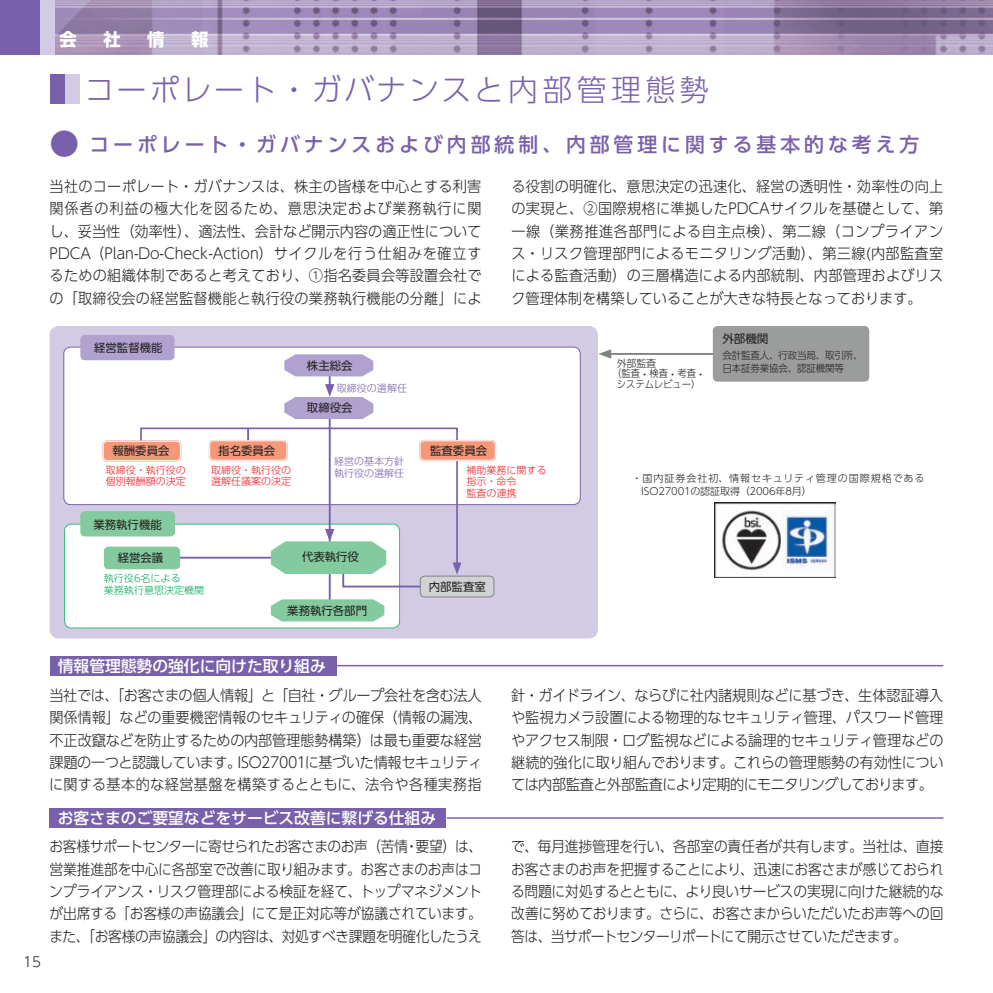
<style>
.page{position:relative;width:993px;height:993px;background:#fff}
.page>*{position:absolute;margin:0;border:0;box-sizing:border-box;transform-origin:0 0}
.t1{font:300 29.75px "UD Shin Go Pro";letter-spacing:.09em;color:#7960aa}
.t2{font:500 19.78px "UD Shin Go Pro";letter-spacing:.2em;color:#7960aa}
.t3{font:700 17.32px "UD Shin Go Pro";color:#fff}
.t4{font:500 15.75px "UD Shin Go Pro";color:#fff}
.t5{font:300 14.88px/22.4px "UD Shin Go Pro";letter-spacing:-.005em;color:#231f20;text-align:justify;scale:.95 1}
.t6{font:300 14.88px/22.4px "UD Shin Go Pro";letter-spacing:-.005em;color:#231f20;text-align:justify;scale:.92 1}
.t7{font:300 13.65px "UD Shin Go Pro";color:#231f20}
.t8{font:11.72px "UD Shin Go Pro";color:#231f20}
.t9{font:11.38px "UD Shin Go Pro";color:#231f20}
.t10{font:300 9.97px/11.9px "UD Shin Go Pro";color:#ee1d23}
.t11{font:300 9.97px/13px "UD Shin Go Pro";letter-spacing:.075em;color:#231f20}
.t12{font:300 9.97px/13.3px "UD Shin Go Pro";letter-spacing:-.01em;color:#231f20;scale:.95 1}
.t13{font:300 9.97px/11.9px "UD Shin Go Pro";color:#7960aa}
.t14{font:300 9.97px "UD Shin Go Pro";letter-spacing:-.01em;color:#231f20;scale:.93 1}
.t15{font:300 9.97px/11.9px "UD Shin Go Pro";color:#00ab5b}
.t16{font:300 9.97px "UD Shin Go Pro";letter-spacing:-.01em;color:#231f20}
.s1{font-weight:300;font-size:29.75px}
.s2{font-size:11.72px}
</style>
<div class="page">
<div style="left:50px;top:655px;width:286px;height:20px;background:#7960aa"></div>
<div style="left:50px;top:807px;width:396px;height:20px;background:#7960aa"></div>
<hr style="left:608px;top:353px;width:122px;height:2px;background:#808285">
<svg style="left:598px;top:349px;width:13px;height:9px"></svg>
<div style="left:712px;top:326px;width:156px;height:55px;background:#9b9c9c;border-radius:5px"></div>
<hr style="left:336px;top:664px;width:607px;height:2px;background:#7960aa">
<hr style="left:446px;top:817px;width:497px;height:1px;background:#7960aa">
<img style="left:714px;top:502px;width:120px;height:75px">
<div style="left:50px;top:74px;width:29px;height:30px;background:#d3cbe4"></div>
<div style="left:50px;top:74px;width:14px;height:30px;background:#7960aa"></div>
<div style="left:50px;top:326px;width:547px;height:312px;background:#d3cbe4;border-radius:9px"></div>
<div style="left:64px;top:347px;width:516px;height:157px;background:#fff;border-radius:7px"></div>
<div style="left:63px;top:346px;width:517px;height:159px;border:1px solid #7960aa;border-radius:7px"></div>
<div style="left:65px;top:524px;width:334px;height:103px;background:#fff;border-radius:7px"></div>
<div style="left:64px;top:523px;width:336px;height:105px;border:1px solid #39b97a;border-radius:7px"></div>
<hr style="left:329px;top:418px;width:1px;height:131px;background:#7960aa">
<hr style="left:329px;top:567px;width:1px;height:37px;background:#7960aa">
<div style="left:80px;top:511px;width:95px;height:25px;background:#83ca9e;border-radius:5px"></div>
<div style="left:80px;top:335px;width:94px;height:25px;background:#b0a2ce;border-radius:5px"></div>
<svg style="left:284px;top:354px;width:89px;height:65px"></svg>
<svg style="left:271px;top:599px;width:113px;height:22px;background:#8bcda4"></svg>
<div style="left:420px;top:576px;width:73px;height:20px;background:#d1d2d4;border-radius:5px"></div>
<svg style="left:139px;top:426px;width:319px;height:139px"></svg>
<svg style="left:452px;top:562px;width:9px;height:12px"></svg>
<div style="left:209px;top:440px;width:78px;height:21px;background:#f6977a;border-radius:5px"></div>
<div style="left:209px;top:440px;width:78px;height:20px;border:1px solid #fff;border-radius:4px"></div>
<div style="left:102px;top:440px;width:79px;height:21px;background:#f6977a;border-radius:5px"></div>
<div style="left:103px;top:441px;width:78px;height:19px;border:1px solid #fff;border-radius:4px"></div>
<div style="left:419px;top:440px;width:77px;height:21px;background:#f6977a;border-radius:5px"></div>
<div style="left:419px;top:440px;width:76px;height:20px;border:1px solid #fff;border-radius:4px"></div>
<div style="left:104px;top:546px;width:76px;height:23px;background:#83ca9e;border-radius:5px"></div>
<svg style="left:271px;top:528px;width:151px;height:60px"></svg>
<div style="left:419px;top:575px;width:75px;height:22px;border:1px solid #808285;border-radius:5px"></div>
<img style="left:55px;top:0;width:937px;height:55px">
<div style="left:0;top:0;width:55px;height:55px;background:#7960aa"></div>
<div style="left:40px;top:0;width:15px;height:55px;background:#d3cbe4"></div>
<p class="t3" style="left:60px;top:26px;width:19px">会</p>
<p class="t3" style="left:103px;top:26px;width:19px">社</p>
<p class="t3" style="left:147px;top:26px;width:19px">情</p>
<p class="t3" style="left:191px;top:26px;width:19px">報</p>
<h1 class="t1" style="left:84px;top:65px;width:626px">コーポレート・ガバナンスと内部管理態勢</h1>
<h2 class="t2" style="left:50px;top:128px;width:871px"><span class="s1">●</span> コーポレート・ガバナンスおよび内部統制、内部管理に関する基本的な考え方</h2>
<p class="t5" style="left:50px;top:174px;width:456px">当社のコーポレート・ガバナンスは、株主の皆様を中心とする利害関係者の利益の極大化を図るため、意思決定および業務執行に関し、妥当性（効率性）、適法性、会計など開示内容の適正性についてPDCA （Plan-Do-Check-Action）サイクルを行う仕組みを確立するための組織体制であると考えており、①指名委員会等設置会社での「取締役会の経営監督機能と執行役の業務執行機能の分離」によ</p>
<p class="t5" style="left:511px;top:174px;width:456px">る役割の明確化、意思決定の迅速化、経営の透明性・効率性の向上の実現と、②国際規格に準拠したPDCAサイクルを基礎として、第一線（業務推進各部門による自主点検）、第二線（コンプライアンス・リスク管理部門によるモニタリング活動）、第三線(内部監査室による監査活動）の三層構造による内部統制、内部管理およびリスク管理体制を構築していることが大きな特長となっております。</p>
<p class="t9" style="left:94px;top:338px;width:70px">経営監督機能</p>
<p class="t9" style="left:307px;top:356px;width:47px">株主総会</p>
<p class="t9" style="left:307px;top:398px;width:47px">取締役会</p>
<p class="t13" style="left:337px;top:381px;width:72px">取締役の選解任</p>
<p class="t9" style="left:112px;top:442px;width:58px">報酬委員会</p>
<p class="t9" style="left:218px;top:441px;width:58px">指名委員会</p>
<p class="t9" style="left:430px;top:441px;width:58px">監査委員会</p>
<p class="t10" style="left:106px;top:463px;width:82px">取締役・執行役の個別報酬額の決定</p>
<p class="t13" style="left:334px;top:454px;width:72px">経営の基本方針執行役の選解任</p>
<p class="t10" style="left:211px;top:463px;width:82px">取締役・執行役の選解任議案の決定</p>
<p class="t10" style="left:466px;top:463px;width:82px">補助業務に関する指示・命令<br>監査の連携</p>
<p class="t9" style="left:93px;top:515px;width:70px">業務執行機能</p>
<p class="t9" style="left:118px;top:548px;width:47px">経営会議</p>
<p class="t9" style="left:302px;top:547px;width:58px">代表執行役</p>
<p class="t15" style="left:104px;top:572px;width:102px">執行役6名による<br>業務執行意思決定機関</p>
<p class="t9" style="left:287px;top:600px;width:81px">業務執行各部門</p>
<p class="t9" style="left:428px;top:577px;width:58px">内部監査室</p>
<p class="t16" style="left:616px;top:355px;width:41px">外部監査</p>
<p class="t14" style="left:612px;top:365px;width:103px">（監査<span class="s2">・</span>検査<span class="s2">・</span>考査<span class="s2">・</span></p>
<p class="t14" style="left:616px;top:376px;width:91px">システムレビュー）</p>
<p class="t8" style="left:722px;top:329px;width:47px">外部機関</p>
<p class="t12" style="left:722px;top:348px;width:149px">会計監査人、行政当局、取引所、日本証券業協会、認証機関等</p>
<p class="t11" style="left:641px;top:471px;width:285px;text-indent:-10px">・国内証券会社初、情報セキュリティ管理の国際規格である<br>ISO27001の認証取得（2006年8月）</p>
<p class="t7" style="left:23px;top:949px;width:20px">15</p>
<p class="t4" style="left:58px;top:652px;width:269px">情報管理態勢の強化に向けた取り組み</p>
<p class="t5" style="left:49px;top:683px;width:457px">当社では、「お客さまの個人情報」と「自社・グループ会社を含む法人関係情報」などの重要機密情報のセキュリティの確保（情報の漏洩、不正改竄などを防止するための内部管理態勢構築）は最も重要な経営課題の一つと認識しています。ISO27001に基づいた情報セキュリティに関する基本的な経営基盤を構築するとともに、法令や各種実務指</p>
<p class="t5" style="left:511px;top:683px;width:456px">針・ガイドライン、ならびに社内諸規則などに基づき、生体認証導入や監視カメラ設置による物理的なセキュリティ管理、パスワード管理やアクセス制限・ログ監視などによる論理的セキュリティ管理などの継続的強化に取り組んでおります。これらの管理態勢の有効性については内部監査と外部監査により定期的にモニタリングしております。</p>
<p class="t4" style="left:58px;top:805px;width:380px">お客さまのご要望などをサービス改善に繋げる仕組み</p>
<p class="t6" style="left:49px;top:834px;width:472px">お客様サポートセンターに寄せられたお客さまのお声（苦情・要望）は、営業推進部を中心に各部室で改善に取り組みます。お客さまのお声はコンプライアンス・リスク管理部による検証を経て、トップマネジメントが出席する「お客様の声協議会」にて是正対応等が協議されています。また、「お客様の声協議会」の内容は、対処すべき課題を明確化したうえ</p>
<p class="t6" style="left:511px;top:834px;width:471px">で、毎月進捗管理を行い、各部室の責任者が共有します。当社は、直接お客さまのお声を把握することにより、迅速にお客さまが感じておられる問題に対処するとともに、より良いサービスの実現に向けた継続的な改善に努めております。さらに、お客さまからいただいたお声等への回答は、当サポートセンターリポートにて開示させていただきます。</p>
</div>
